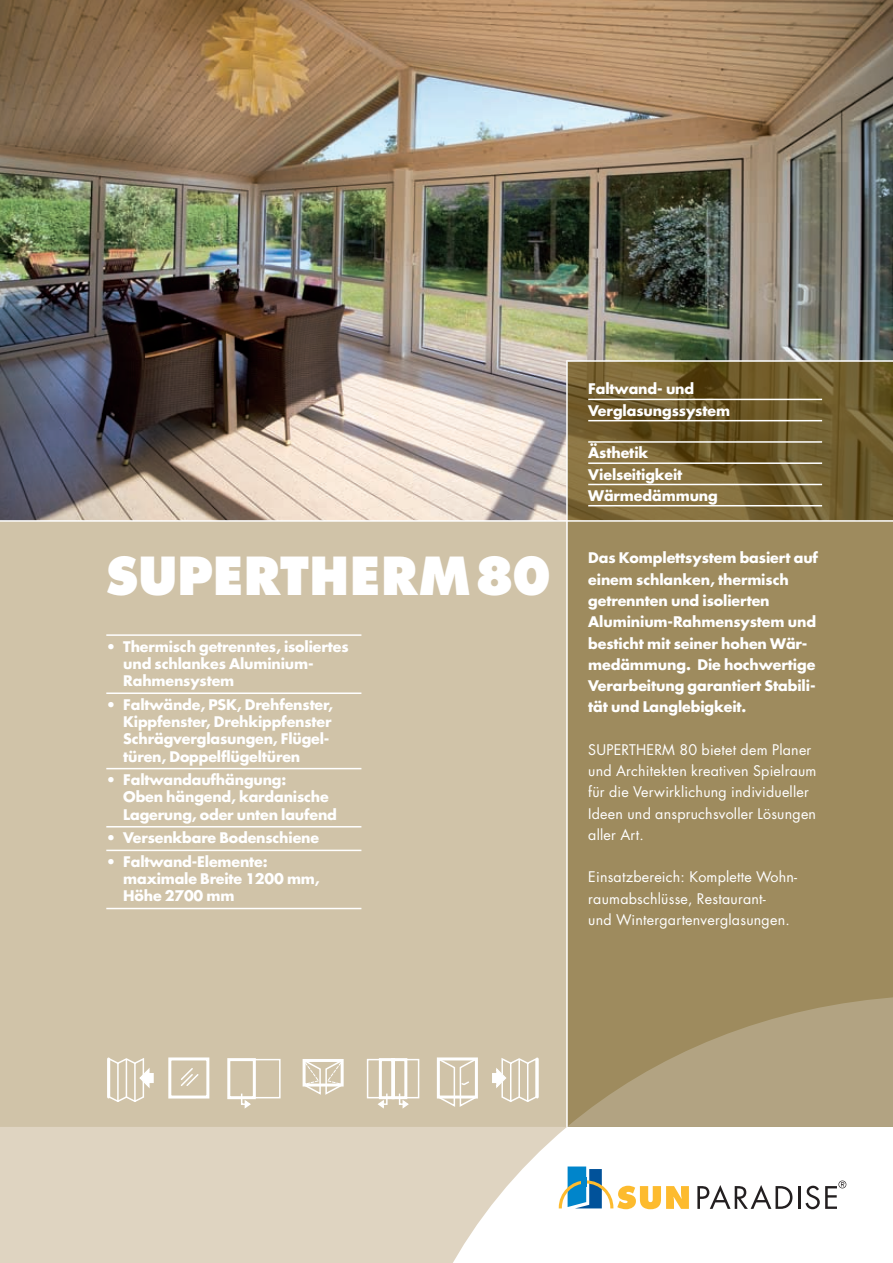
<style>
.page{position:relative;width:893px;height:1263px;background:#fff}
.page>*{position:absolute;margin:0;border:0;box-sizing:border-box;transform-origin:0 0}
.t1{font:800 51px "Futura";letter-spacing:.005em;color:#fff;scale:.95 1}
.t2{font:700 14.25px/21.3px "Futura";letter-spacing:-.01em;color:#fff}
.t3{font:14.25px/21.3px "Futura";letter-spacing:.015em;color:#fff}
</style>
<div class="page">
<div style="left:0;top:0;width:893px;height:1127px;background:#d0c3a8"></div>
<svg style="left:0;top:1127px;width:567px;height:136px;background:#e2d8c7"></svg>
<img style="left:0;top:0;width:893px;height:520px">
<svg style="left:568px;top:362px;width:325px;height:158px;background:#736030"></svg>
<svg style="left:568px;top:522px;width:325px;height:605px;background:#a08e63"></svg>
<hr style="left:566px;top:361px;width:2px;height:766px;background:#fff">
<hr style="left:0;top:520px;width:893px;height:2px;background:#fff">
<hr style="left:566px;top:360px;width:327px;height:2px;background:#fff">
<svg style="left:559px;top:1166px;width:130px;height:43px"></svg>
<svg style="left:697px;top:1185px;width:95px;height:24px"></svg>
<hr style="left:798px;top:1186px;width:2px;height:23px;background:#231f20">
<div style="left:581px;top:1177px;width:5px;height:10px;background:#0085cb"></div>
<svg style="left:805px;top:1180px;width:41px;height:29px"></svg>
<hr style="left:106px;top:634px;width:255px;height:2px;background:#fff">
<hr style="left:106px;top:692px;width:255px;height:2px;background:#fff">
<hr style="left:106px;top:768px;width:255px;height:1px;background:#fff">
<hr style="left:106px;top:826px;width:255px;height:1px;background:#fff">
<hr style="left:106px;top:850px;width:255px;height:1px;background:#fff">
<hr style="left:106px;top:908px;width:255px;height:1px;background:#fff">
<hr style="left:588px;top:399px;width:234px;height:1px;background:#fff">
<hr style="left:588px;top:420px;width:234px;height:1px;background:#fff">
<hr style="left:588px;top:441px;width:234px;height:2px;background:#fff">
<hr style="left:588px;top:462px;width:234px;height:2px;background:#fff">
<hr style="left:588px;top:484px;width:234px;height:1px;background:#fff">
<hr style="left:588px;top:505px;width:234px;height:1px;background:#fff">
<div style="left:227px;top:1058px;width:29px;height:41px;border:3px solid #fff"></div>
<svg style="left:240px;top:1058px;width:41px;height:51px"></svg>
<svg style="left:302px;top:1059px;width:42px;height:36px"></svg>
<div style="left:367px;top:1059px;width:14px;height:39px;border:2px solid #fff"></div>
<svg style="left:377px;top:1058px;width:43px;height:51px"></svg>
<svg style="left:436px;top:1057px;width:42px;height:50px"></svg>
<div style="left:168px;top:1057px;width:41px;height:41px;border:3px solid #fff"></div>
<svg style="left:181px;top:1068px;width:18px;height:18px"></svg>
<hr style="left:536px;top:1059px;width:3px;height:38px;background:#fff">
<svg style="left:492px;top:1057px;width:46px;height:45px"></svg>
<hr style="left:107px;top:1059px;width:3px;height:38px;background:#fff">
<svg style="left:108px;top:1057px;width:46px;height:45px"></svg>
<h1 class="t1" style="left:106px;top:545px;width:470px">SUPERTHERM 80</h1>
<p class="t2" style="left:123px;top:637px;width:227px;line-height:17.2px;text-indent:-17px">• Thermisch getrenntes, isoliertes und schlankes Aluminium-<br>Rahmensystem</p>
<p class="t2" style="left:123px;top:695px;width:211px;line-height:17.2px;text-indent:-17px">• Faltwände, PSK, Drehfenster,<br>Kippfenster, Drehkippfenster<br>Schrägverglasungen, Flügel&shy;türen, Doppelflügeltüren</p>
<p class="t2" style="left:123px;top:771px;width:215px;line-height:17.2px;text-indent:-17px">• Faltwandaufhängung:<br>Oben hängend, kardanische<br>Lagerung, oder unten laufend</p>
<p class="t2" style="left:106px;top:827px;width:214px">• Versenkbare Bodenschiene</p>
<p class="t2" style="left:123px;top:852px;width:198px;line-height:17.2px;text-indent:-17px">• Faltwand-Elemente: maximale Breite 1200 mm,<br>Höhe 2700 mm</p>
<p class="t2" style="left:588px;top:378px;width:143px">Faltwand- und<br>Verglasungssystem</p>
<p class="t2" style="left:588px;top:442px;width:131px">Ästhetik<br>Vielseitigkeit<br>Wärmedämmung</p>
<p class="t2" style="left:588px;top:547px;width:231px">Das Komplettsystem basiert auf einem schlanken, thermisch getrennten und isolierten<br>Aluminium-Rahmensystem und besticht mit seiner hohen Wär&shy;medämmung. Die hochwertige<br>Verarbeitung garantiert Stabili&shy;tät und Langlebigkeit.</p>
<p class="t3" style="left:588px;top:739px;width:230px">SUPERTHERM 80 bietet dem Planer und Architekten kreativen Spielraum für die Verwirklichung individueller<br>Ideen und anspruchsvoller Lösungen aller Art.</p>
<p class="t3" style="left:588px;top:866px;width:211px">Einsatzbereich: Komplette Wohn&shy;raumabschlüsse, Restaurant-<br>und Wintergartenverglasungen.</p>
</div>
